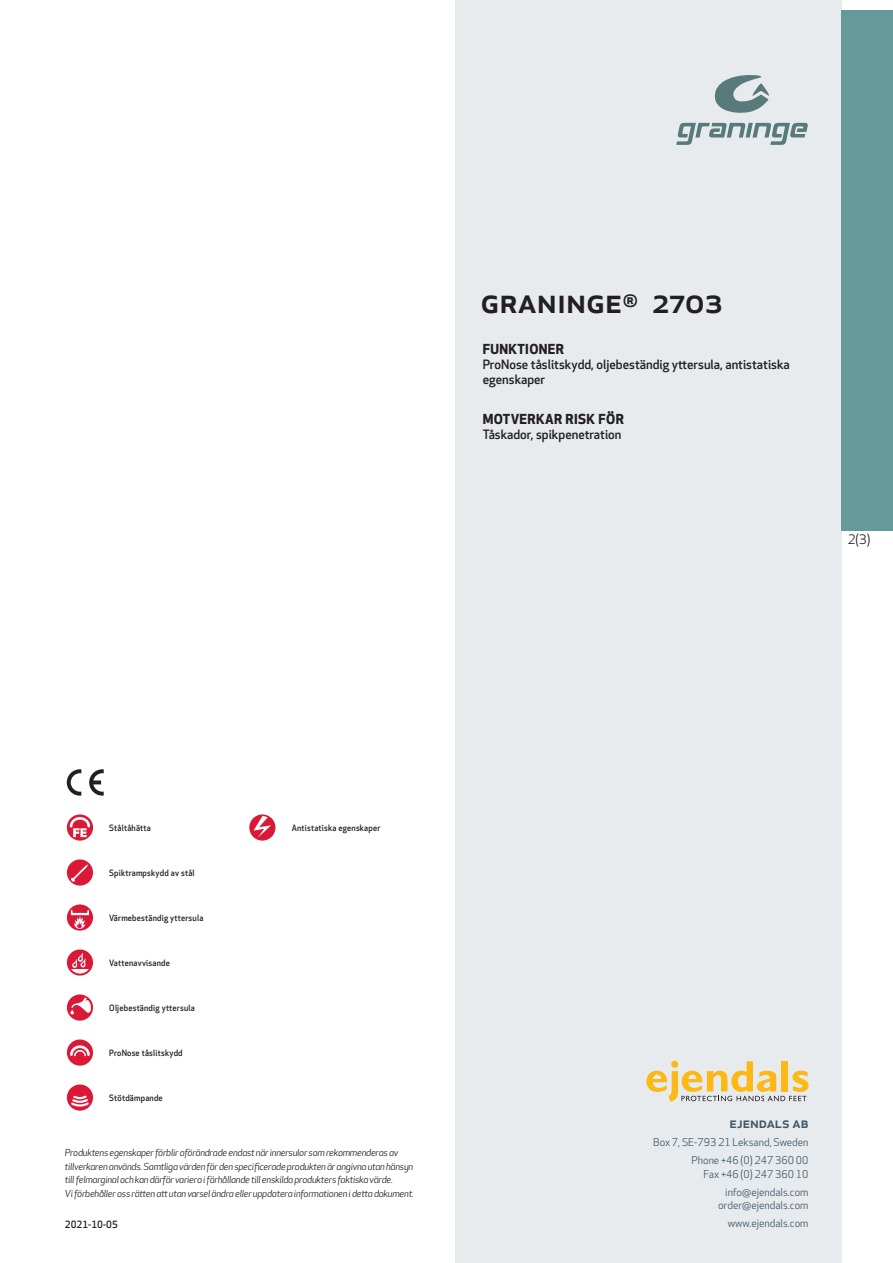
<style>
.page{position:relative;width:893px;height:1263px;background:#fff}
.page>*{position:absolute;margin:0;border:0;box-sizing:border-box;transform-origin:0 0}
.prodname{font:500 34.5px "Apex New";color:#231f20}
.t1{font:500 15px "Apex New";color:#405968}
.Funktion_body{font:700 13.5px "Apex New";letter-spacing:.025em;color:#231f20}
.t2{font:12.75px "Apex New";color:#231f20}
.Funktion_body-2{font:500 12.6px/15px "Apex New";color:#231f20}
.t3{font:10.5px/18px "Apex New";color:#405968;text-align:right}
.t4{font:500 9.75px "Apex New";color:#231f20}
.t5{font:italic 9.45px/13.5px "Apex New";letter-spacing:-.025em;color:#231f20}
.Funktion_body-3{font:500 8.55px "Apex New";letter-spacing:.025em;color:#231f20;scale:.95 1}
</style>
<div class="page">
<div style="left:455px;top:0;width:387px;height:1263px;background:#e8ebee"></div>
<svg style="left:646px;top:1061px;width:162px;height:40px"></svg>
<div style="left:842px;top:11px;width:51px;height:520px;background:#699"></div>
<svg style="left:676px;top:123px;width:132px;height:22px"></svg>
<svg style="left:714px;top:75px;width:55px;height:38px"></svg>
<svg style="left:67px;top:814px;width:26px;height:27px"></svg>
<svg style="left:70px;top:817px;width:20px;height:20px"></svg>
<div style="left:67px;top:859px;width:26px;height:27px;background:#db1836;border-radius:50%"></div>
<svg style="left:71px;top:864px;width:17px;height:18px"></svg>
<svg style="left:67px;top:904px;width:26px;height:27px"></svg>
<svg style="left:71px;top:910px;width:18px;height:19px"></svg>
<svg style="left:67px;top:949px;width:26px;height:27px"></svg>
<svg style="left:71px;top:953px;width:18px;height:20px"></svg>
<svg style="left:67px;top:994px;width:26px;height:27px"></svg>
<svg style="left:70px;top:997px;width:21px;height:17px"></svg>
<div style="left:67px;top:1039px;width:26px;height:27px;background:#db1836;border-radius:50%"></div>
<svg style="left:70px;top:1045px;width:20px;height:11px"></svg>
<div style="left:67px;top:1084px;width:26px;height:27px;background:#db1836;border-radius:50%"></div>
<svg style="left:69px;top:1095px;width:22px;height:13px"></svg>
<svg style="left:249px;top:814px;width:26px;height:27px"></svg>
<svg style="left:254px;top:816px;width:17px;height:21px"></svg>
<svg style="left:89px;top:769px;width:15px;height:27px"></svg>
<svg style="left:67px;top:769px;width:14px;height:27px"></svg>
<p class="prodname" style="left:480px;top:277px;width:243px">GRANINGE<sup>®</sup> 2703</p>
<p class="Funktion_body" style="left:483px;top:339px;width:83px">FUNKTIONER</p>
<p class="Funktion_body-2" style="left:483px;top:356px;width:308px">ProNose tåslitskydd, oljebeständig yttersula, antistatiska egenskaper</p>
<p class="Funktion_body" style="left:483px;top:410px;width:142px">MOTVERKAR RISK FÖR</p>
<p class="Funktion_body-2" style="left:483px;top:427px;width:140px">Tåskador, spikpenetration</p>
<h3 class="t2" style="left:848px;top:531px;width:24px">2(3)</h3>
<p class="Funktion_body-3" style="left:109px;top:822px;width:45px">Ståltåhätta</p>
<p class="Funktion_body-3" style="left:109px;top:867px;width:91px">Spiktrampskydd av stål</p>
<p class="Funktion_body-3" style="left:109px;top:912px;width:100px">Värmebeständig yttersula</p>
<p class="Funktion_body-3" style="left:109px;top:957px;width:65px">Vattenavvisande</p>
<p class="Funktion_body-3" style="left:109px;top:1002px;width:92px">Oljebeständig yttersula</p>
<p class="Funktion_body-3" style="left:109px;top:1047px;width:79px">ProNose tåslitskydd</p>
<p class="Funktion_body-3" style="left:109px;top:1092px;width:58px">Stötdämpande</p>
<p class="Funktion_body-3" style="left:292px;top:822px;width:95px">Antistatiska egenskaper</p>
<p class="t5" style="left:65px;top:1146px;width:350px">Produktens egenskaper förblir oförändrade endast när innersulor som rekommenderas av tillverkaren används. Samtliga värden för den specificerade produkten är angivna utan hänsyn till felmarginal och kan därför variera i förhållande till enskilda produkters faktiska värde.<br>Vi förbehåller oss rätten att utan varsel ändra eller uppdatera informationen i detta dokument.</p>
<p class="t4" style="left:65px;top:1218px;width:54px">2021-10-05</p>
<h2 class="t1" style="left:729px;top:1113px;width:80px">ejendals ab</h2>
<p class="t3" style="left:653px;top:1133px;width:157px">Box 7, SE-793 21 Leksand, Sweden<br>Phone +46 (0) 247 360 00</p>
<p class="t3" style="left:703px;top:1165px;width:107px">Fax +46 (0) 247 360 10 info@ejendals.com</p>
<p class="t3" style="left:718px;top:1196px;width:92px">order@ejendals.com</p>
<p class="t3" style="left:728px;top:1215px;width:82px">www.ejendals.com</p>
</div>
